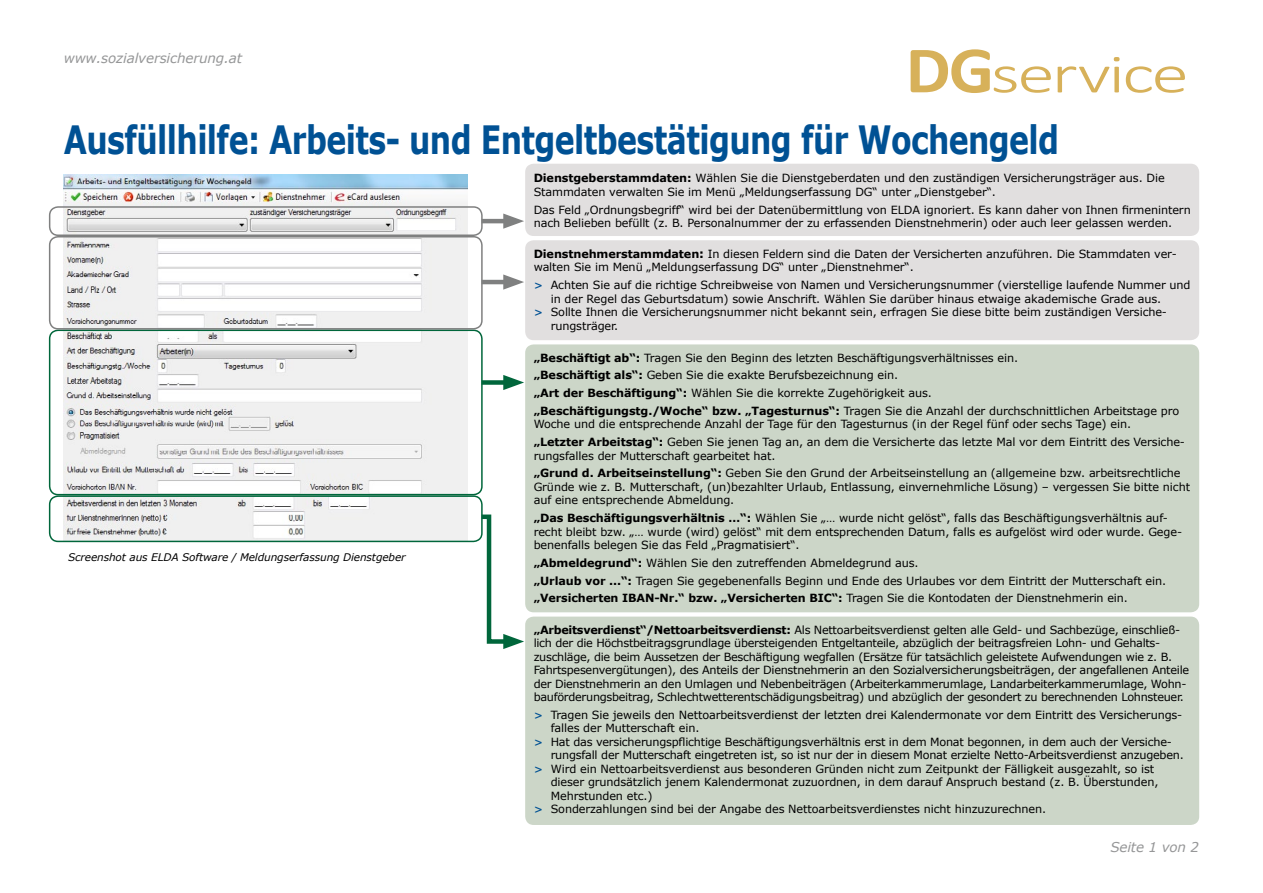
<style>
.page{position:relative;width:1263px;height:893px;background:#fff}
.page>*{position:absolute;margin:0;border:0;box-sizing:border-box;transform-origin:0 0}
.t1{font:300 55.2px "Calibri";letter-spacing:-.035em;color:#d7b15a;scale:1.38 1}
.Überschrift{font:700 39px "Verdana";letter-spacing:-.02em;color:#005194;scale:.77 1}
.t2{font:italic 13.5px "Verdana";letter-spacing:-.01em;color:#969798}
.t3{font:700 13.5px "Times New Roman";color:#000}
.Lauftext{font:11.25px/13.5px "Verdana";letter-spacing:-.01em;color:#000}
.Lauftext-2{font:700 11.25px "Verdana";letter-spacing:-.01em;color:#000}
.t4{font:italic 10.5px "Verdana";letter-spacing:-.01em;color:#000}
.s1{font-weight:700;font-size:66.75px}
.s2{font-weight:700}
.s3{font-weight:700;font-size:12px}
.s4{font-family:"Candida BT";font-weight:700;color:#005194}
.s5{font-weight:400}
</style>
<div class="page">
<img style="left:64px;top:175px;width:404px;height:364px">
<hr style="left:482px;top:219px;width:29px;height:4px;background:#7f8080">
<svg style="left:503px;top:214px;width:21px;height:15px"></svg>
<div style="left:49px;top:206px;width:434px;height:30px;border:2px solid #7f8080;border-radius:9px"></div>
<svg style="left:477px;top:514px;width:47px;height:135px"></svg>
<div style="left:482px;top:380px;width:29px;height:5px;background:#00663b"></div>
<svg style="left:503px;top:375px;width:21px;height:15px"></svg>
<div style="left:49px;top:330px;width:434px;height:165px;border:2px solid #00663b;border-radius:9px"></div>
<div style="left:525px;top:344px;width:674px;height:268px;background:#ccd6c8;border-radius:9px"></div>
<div style="left:525px;top:617px;width:674px;height:208px;background:#ccd6c8;border-radius:9px"></div>
<div style="left:525px;top:164px;width:674px;height:72px;background:#e1dfdf;border-radius:9px"></div>
<hr style="left:482px;top:280px;width:29px;height:4px;background:#7f8080">
<svg style="left:503px;top:274px;width:21px;height:16px"></svg>
<div style="left:49px;top:236px;width:434px;height:94px;border:2px solid #7f8080;border-radius:9px"></div>
<div style="left:525px;top:240px;width:674px;height:100px;background:#e1dfdf;border-radius:9px"></div>
<div style="left:49px;top:495px;width:434px;height:47px;border:2px solid #00663b;border-radius:9px"></div>
<p class="t2" style="left:64px;top:49px;width:180px">www.sozialversicherung.at</p>
<h1 class="t1" style="left:906px;top:40px;width:207px"><span class="s1">DG</span>service</h1>
<h1 class="Überschrift" style="left:64px;top:112px;width:1294px">Ausfüllhilfe: Arbeits- und Entgeltbestätigung für Wochengeld</h1>
<p class="t4" style="left:68px;top:550px;width:339px">Screenshot aus ELDA Software / Meldungserfassung Dienstgeber</p>
<p class="Lauftext" style="left:534px;top:171px;width:632px"><span class="s2">Dienstgeberstammdaten:</span> Wählen Sie die Dienstgeberdaten und den zuständigen Versicherungsträger aus. Die<br>Stammdaten verwalten Sie im Menü „Meldungserfassung DG“ unter „Dienstgeber“.</p>
<p class="Lauftext" style="left:534px;top:203px;width:659px">Das Feld „Ordnungsbegriff“ wird bei der Datenübermittlung von ELDA ignoriert. Es kann daher von Ihnen firmenintern nach Belieben befüllt (z. B. Personalnummer der zu erfassenden Dienstnehmerin) oder auch leer gelassen werden.</p>
<p class="Lauftext" style="left:534px;top:247px;width:645px"><span class="s2">Dienstnehmerstammdaten</span><span class="s3">:</span> In diesen Feldern sind die Daten der Versicherten anzuführen. Die Stammdaten ver&shy;walten Sie im Menü „Meldungserfassung DG“ unter „Dienstnehmer“.</p>
<p class="Lauftext" style="left:551px;top:278px;width:641px;text-indent:-17px"><span class="s4">&gt;</span> Achten Sie auf die richtige Schreibweise von Namen und Versicherungsnummer (vierstellige laufende Nummer und in der Regel das Geburtsdatum) sowie Anschrift. Wählen Sie darüber hinaus etwaige akademische Grade aus.</p>
<p class="Lauftext" style="left:551px;top:305px;width:618px;text-indent:-17px"><span class="s4">&gt;</span> Sollte Ihnen die Versicherungsnummer nicht bekannt sein, erfragen Sie diese bitte beim zuständigen Versiche&shy;rungsträger.</p>
<p class="Lauftext" style="left:534px;top:351px;width:486px"><span class="s2">„Beschäftigt ab“:</span> Tragen Sie den Beginn des letzten Beschäftigungsverhältnisses ein.</p>
<p class="Lauftext" style="left:534px;top:368px;width:366px"><span class="s2">„Beschäftigt als“:</span> Geben Sie die exakte Berufsbezeichnung ein.</p>
<p class="Lauftext" style="left:534px;top:386px;width:400px"><span class="s2">„Art der Beschäftigung“:</span> Wählen Sie die korrekte Zugehörigkeit aus.</p>
<p class="Lauftext" style="left:534px;top:404px;width:647px"><span class="s2">„Beschäftigungstg./Woche“ bzw. „Tagesturnus“:</span> Tragen Sie die Anzahl der durchschnittlichen Arbeitstage pro<br>Woche und die entsprechende Anzahl der Tage für den Tagesturnus (in der Regel fünf oder sechs Tage) ein.</p>
<p class="Lauftext" style="left:534px;top:435px;width:653px"><span class="s2">„Letzter Arbeitstag“:</span> Geben Sie jenen Tag an, an dem die Versicherte das letzte Mal vor dem Eintritt des Versiche&shy;rungsfalles der Mutterschaft gearbeitet hat.</p>
<p class="Lauftext" style="left:534px;top:466px;width:658px"><span class="s2">„Grund d. Arbeitseinstellung“:</span> Geben Sie den Grund der Arbeitseinstellung an (allgemeine bzw. arbeitsrechtliche<br>Gründe wie z. B. Mutterschaft, (un)bezahlter Urlaub, Entlassung, einvernehmliche Lösung) – vergessen Sie bitte nicht auf eine entsprechende Abmeldung.</p>
<p class="Lauftext" style="left:534px;top:511px;width:650px"><span class="s2">„Das Beschäftigungsverhältnis …“:</span> Wählen Sie „… wurde nicht gelöst“, falls das Beschäftigungsverhältnis auf&shy;recht bleibt bzw. „… wurde (wird) gelöst“ mit dem entsprechenden Datum, falls es aufgelöst wird oder wurde. Gege&shy;benenfalls belegen Sie das Feld „Pragmatisiert“.</p>
<p class="Lauftext" style="left:534px;top:556px;width:386px"><span class="s2">„Abmeldegrund“:</span> Wählen Sie den zutreffenden Abmeldegrund aus.</p>
<p class="Lauftext" style="left:534px;top:574px;width:634px"><span class="s2">„Urlaub vor ...“:</span> Tragen Sie gegebenenfalls Beginn und Ende des Urlaubes vor dem Eintritt der Mutterschaft ein.</p>
<p class="Lauftext-2" style="left:534px;top:590px;width:596px">„Versicherten IBAN-Nr.“ bzw. „Versicherten BIC“: <span class="s5">Tragen Sie die Kontodaten der Dienstnehmerin ein.</span></p>
<p class="Lauftext" style="left:534px;top:623px;width:657px"><span class="s2">„Arbeitsverdienst“/Nettoarbeitsverdienst:</span> Als Nettoarbeitsverdienst gelten alle Geld- und Sachbezüge, einschließ&shy;lich der die Höchstbeitragsgrundlage übersteigenden Entgeltanteile, abzüglich der beitragsfreien Lohn- und Gehalts&shy;zuschläge, die beim Aussetzen der Beschäftigung wegfallen (Ersätze für tatsächlich geleistete Aufwendungen wie z. B.<br>Fahrtspesenvergütungen), des Anteils der Dienstnehmerin an den Sozialversicherungsbeiträgen, der angefallenen Anteile der Dienstnehmerin an den Umlagen und Nebenbeiträgen (Arbeiterkammerumlage, Landarbeiterkammerumlage, Wohn&shy;bauförderungsbeitrag, Schlechtwetterentschädigungsbeitrag) und abzüglich der gesondert zu berechnenden Lohnsteuer.</p>
<p class="Lauftext" style="left:551px;top:708px;width:633px;text-indent:-17px"><span class="s4">&gt;</span> Tragen Sie jeweils den Nettoarbeitsverdienst der letzten drei Kalendermonate vor dem Eintritt des Versicherungs&shy;falles der Mutterschaft ein.</p>
<p class="Lauftext" style="left:551px;top:735px;width:635px;text-indent:-17px"><span class="s4">&gt;</span> Hat das versicherungspflichtige Beschäftigungsverhältnis erst in dem Monat begonnen, in dem auch der Versiche&shy;rungsfall der Mutterschaft eingetreten ist, so ist nur der in diesem Monat erzielte Netto-Arbeitsverdienst anzugeben.</p>
<p class="Lauftext" style="left:551px;top:762px;width:609px;text-indent:-17px"><span class="s4">&gt;</span> Wird ein Nettoarbeitsverdienst aus besonderen Gründen nicht zum Zeitpunkt der Fälligkeit ausgezahlt, so ist dieser grundsätzlich jenem Kalendermonat zuzuordnen, in dem darauf Anspruch bestand (z. B. Überstunden,<br>Mehrstunden etc.)</p>
<p class="Lauftext" style="left:534px;top:802px;width:514px"><span class="s4">&gt;</span> Sonderzahlungen sind bei der Angabe des Nettoarbeitsverdienstes nicht hinzuzurechnen.</p>
<p class="t3" style="left:552px;top:433px;width:11px">B</p>
<p class="t2" style="left:1110px;top:838px;width:90px">Seite 1 von 2</p>
</div>
